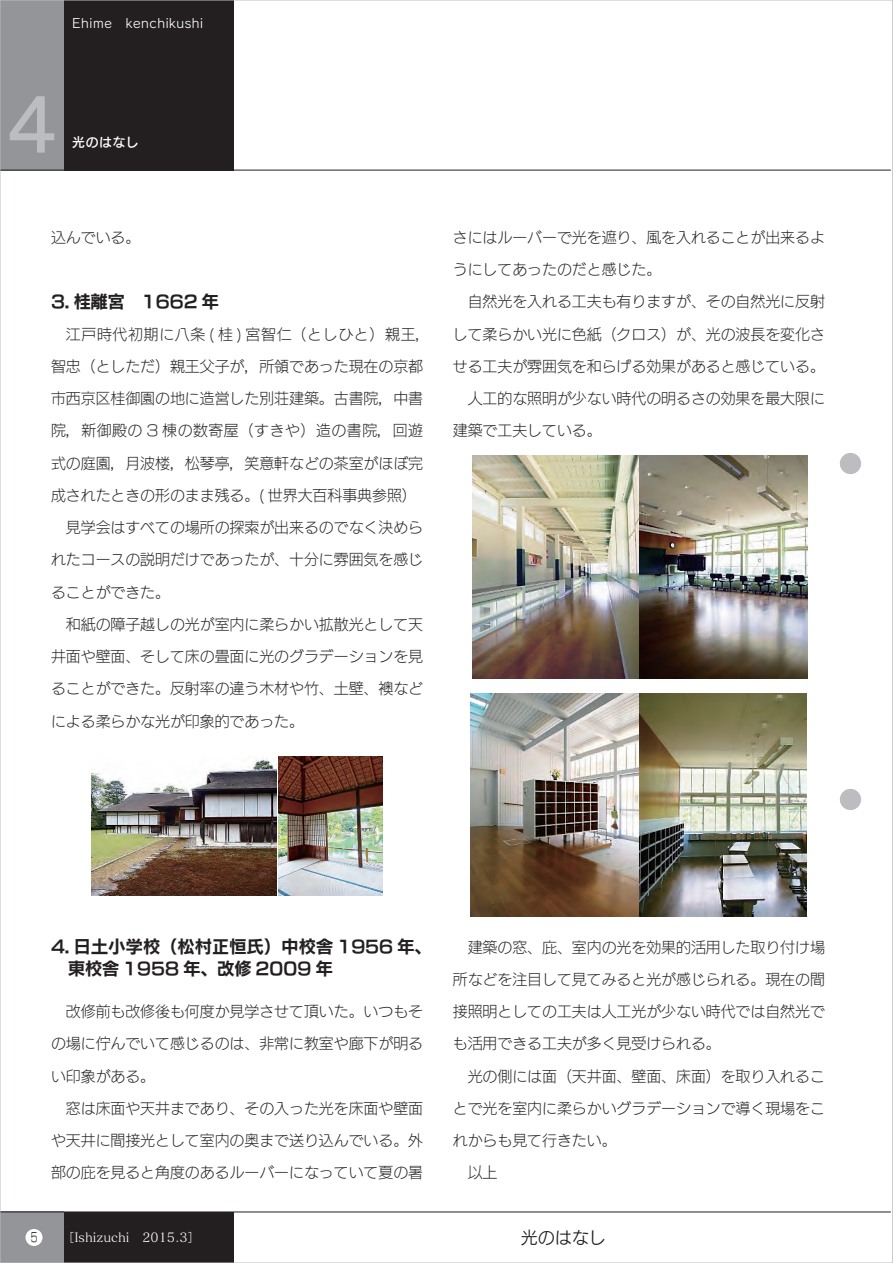
<style>
.page{position:relative;width:893px;height:1263px;background:#fff}
.page>*{position:absolute;margin:0;border:0;box-sizing:border-box;transform-origin:0 0}
.t1{font:72.3px "Rodin Pro DB";color:#bcbdc0}
.小見出し16-4-4{font:16.95px/21.3px "New Rodin Pro B";color:#231f20}
.t2{font:16.95px "New Rodin Pro M";color:#231f20}
.本文-3_5{font:14.85px/32.2px "New Rodin Pro L";color:#231f20;text-align:justify}
.t3{font:12.75px "Matisse Pro M";color:#fff}
.t4{font:12.75px "Rodin Pro M";letter-spacing:.05em;color:#fff}
.t5{font:12.75px "New Rodin Pro DB";letter-spacing:.05em;color:#fff}
.t6{font:12.75px "New Rodin Pro M";color:#231f20;scale:.65 1}
</style>
<div class="page">
<div style="left:0;top:1212px;width:234px;height:51px;background:#231f20"></div>
<div style="left:0;top:1212px;width:64px;height:51px;background:#939598"></div>
<div style="left:0;top:0;width:234px;height:170px;background:#231f20"></div>
<div style="left:0;top:0;width:64px;height:170px;background:#939598"></div>
<hr style="left:0;top:170px;width:891px;height:1px;background:#231f20">
<hr style="left:0;top:1212px;width:891px;height:1px;background:#231f20">
<div style="left:26px;top:1229px;width:17px;height:17px;background:#fff;border-radius:50%"></div>
<img style="left:92px;top:758px;width:185px;height:137px">
<img style="left:471px;top:693px;width:336px;height:223px">
<img style="left:472px;top:455px;width:336px;height:223px">
<img style="left:279px;top:757px;width:103px;height:138px">
<svg style="left:892px;top:0;width:1px;height:1263px"></svg>
<div style="left:840px;top:453px;width:21px;height:21px;background:#bcbdc0;border-radius:50%"></div>
<div style="left:840px;top:789px;width:21px;height:21px;background:#bcbdc0;border-radius:50%"></div>
<p class="t4" style="left:72px;top:15px;width:132px">Ehime　kenchikushi</p>
<h1 class="t1" style="left:7px;top:78px;width:51px">4</h1>
<p class="t5" style="left:72px;top:132px;width:68px">光のはなし</p>
<p class="本文-3_5" style="left:51px;top:220px;width:91px">込んでいる。</p>
<p class="小見出し16-4-4" style="left:51px;top:290px;width:169px">3. 桂離宮　1662 年</p>
<p class="本文-3_5" style="left:51px;top:316px;width:381px;text-align:left;text-indent:15px">江戸時代初期に八条 ( 桂 ) 宮智仁（としひと）親王，智忠（としただ）親王父子が，所領であった現在の京都市西京区桂御園の地に造営した別荘建築。古書院，中書院，新御殿の 3 棟の数寄屋（すきや）造の書院，回遊式の庭園，月波楼，松琴亭，笑意軒などの茶室がほぼ完成されたときの形のまま残る。( 世界大百科事典参照）</p>
<p class="本文-3_5" style="left:51px;top:510px;width:374px;text-indent:15px">見学会はすべての場所の探索が出来るのでなく決められたコースの説明だけであったが、十分に雰囲気を感じることができた。</p>
<p class="本文-3_5" style="left:51px;top:607px;width:374px;text-indent:15px">和紙の障子越しの光が室内に柔らかい拡散光として天井面や壁面、そして床の畳面に光のグラデーションを見ることができた。反射率の違う木材や竹、土壁、襖などによる柔らかな光が印象的であった。</p>
<p class="本文-3_5" style="left:453px;top:220px;width:374px">さにはルーバーで光を遮り、風を入れることが出来るようにしてあったのだと感じた。</p>
<p class="本文-3_5" style="left:453px;top:284px;width:374px;text-indent:15px">自然光を入れる工夫も有りますが、その自然光に反射して柔らかい光に色紙（クロス）が、光の波長を変化させる工夫が雰囲気を和らげる効果があると感じている。</p>
<p class="本文-3_5" style="left:453px;top:381px;width:374px;text-indent:15px">人工的な照明が少ない時代の明るさの効果を最大限に建築で工夫している。</p>
<p class="小見出し16-4-4" style="left:68px;top:935px;width:365px;text-indent:-17px">4. 日土小学校（松村正恒氏）中校舎 1956 年、東校舎 1958 年、改修 2009 年</p>
<p class="本文-3_5" style="left:51px;top:994px;width:374px;text-indent:15px">改修前も改修後も何度か見学させて頂いた。いつもその場に佇んでいて感じるのは、非常に教室や廊下が明るい印象がある。</p>
<p class="本文-3_5" style="left:51px;top:1091px;width:374px;text-indent:15px">窓は床面や天井まであり、その入った光を床面や壁面や天井に間接光として室内の奥まで送り込んでいる。外部の庇を見ると角度のあるルーバーになっていて夏の暑</p>
<p class="t6" style="left:31px;top:1227px;width:12px">5</p>
<p class="t3" style="left:62px;top:1229px;width:140px">［Ishizuchi　2015.3］</p>
<p class="本文-3_5" style="left:453px;top:929px;width:374px;text-indent:15px">建築の窓、庇、室内の光を効果的活用した取り付け場所などを注目して見てみると光が感じられる。現在の間接照明としての工夫は人工光が少ない時代では自然光でも活用できる工夫が多く見受けられる。</p>
<p class="本文-3_5" style="left:453px;top:1059px;width:374px;text-indent:15px">光の側には面（天井面、壁面、床面）を取り入れることで光を室内に柔らかいグラデーションで導く現場をこれからも見て行きたい。</p>
<p class="本文-3_5" style="left:468px;top:1155px;width:31px">以上</p>
<p class="t2" style="left:521px;top:1223px;width:87px">光のはなし</p>
</div>
